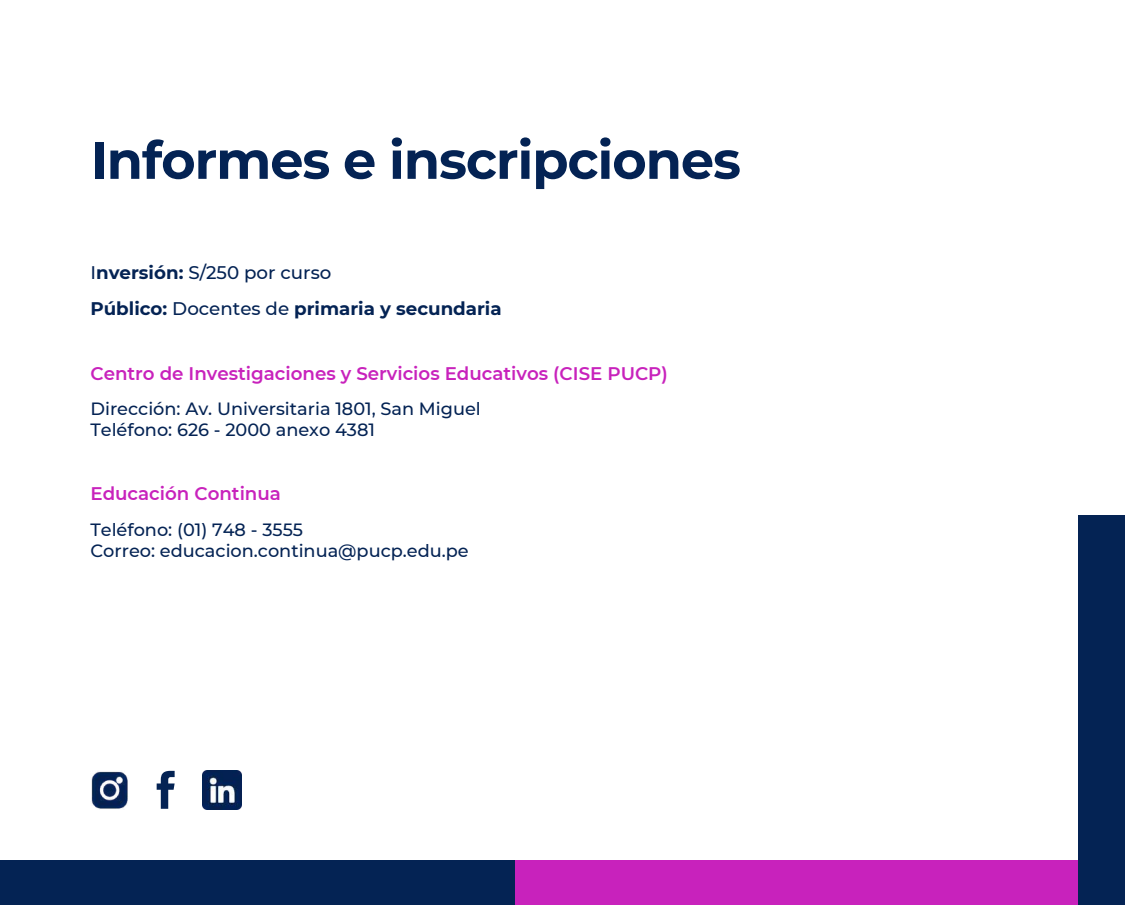
<style>
.page{position:relative;width:1125px;height:905px;background:#fff}
.page>*{position:absolute;margin:0;border:0;box-sizing:border-box;transform-origin:0 0}
.t1{font:700 52.62px "Montserrat";letter-spacing:-.02em;color:#042354}
.t2{font:600 18.25px "Montserrat";color:#c822bc}
.t3{font:700 18.25px/36.2px "Montserrat";color:#042354}
.t4{font:500 17.75px/20.9px "Montserrat";color:#042354}
.s1{font-weight:500}
</style>
<div class="page">
<div style="left:1078px;top:515px;width:47px;height:390px;background:#042354"></div>
<div style="left:0;top:860px;width:515px;height:45px;background:#042354"></div>
<div style="left:516px;top:860px;width:562px;height:45px;background:#c822bc"></div>
<svg style="left:157px;top:771px;width:17px;height:38px"></svg>
<img style="left:91px;top:771px;width:37px;height:38px">
<img style="left:203px;top:771px;width:38px;height:38px">
<h1 class="t1" style="left:90px;top:128px;width:652px">Informes e inscripciones</h1>
<p class="t3" style="left:90px;top:254px;width:413px"><span class="s1">I</span>nversión: <span class="s1">S/250 por curso<br></span>Público: <span class="s1">Docentes de</span> primaria y secundaria</p>
<p class="t2" style="left:90px;top:362px;width:579px">Centro de Investigaciones y Servicios Educativos (CISE PUCP)</p>
<p class="t4" style="left:90px;top:398px;width:392px">Dirección: Av. Universitaria 1801, San Miguel<br>Teléfono: 626 - 2000 anexo 4381</p>
<p class="t2" style="left:90px;top:483px;width:192px">Educación Continua</p>
<p class="t4" style="left:90px;top:519px;width:380px">Teléfono: (01) 748 - 3555<br>Correo: educacion.continua@pucp.edu.pe</p>
</div>
